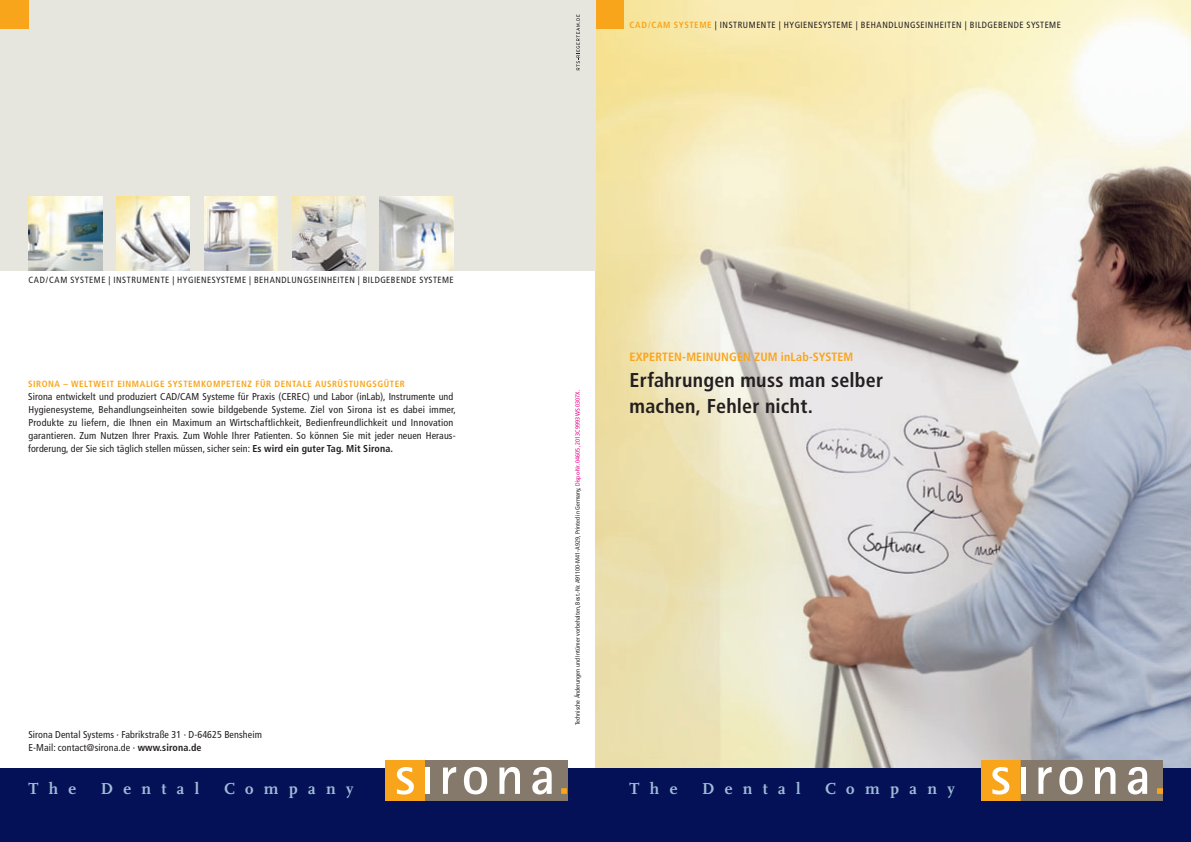
<style>
.page{position:relative;width:1191px;height:842px;background:#fff}
.page>*{position:absolute;margin:0;border:0;box-sizing:border-box;transform-origin:0 0}
.t1{font:700 condensed 20px/26px "Frutiger";letter-spacing:.01em;color:#231f20}
.t2{font:700 16.6px "Scala";letter-spacing:.625em;color:#a1bcd9}
.t3{font:700 condensed 12px "Frutiger";letter-spacing:.01em;color:#f9a51b}
.t4{font:condensed 10px/13px "Frutiger";letter-spacing:.01em;color:#231f20}
.t5{font:condensed 9px "Frutiger";letter-spacing:.05em;color:#231f20}
.t6{font:700 condensed 9px "Frutiger";letter-spacing:.065em;color:#f9a51b}
.t7{font:condensed 6.2px "Frutiger";letter-spacing:.005em;color:#231f20}
.s1{font-weight:700;color:#f9a51b}
.s2{font-weight:700}
.s3{color:#ed028c}
</style>
<div class="page">
<img style="left:595px;top:0;width:596px;height:768px">
<div style="left:595px;top:0;width:29px;height:28px;background:#f9a51b"></div>
<div style="left:595px;top:768px;width:596px;height:74px;background:#041156"></div>
<div style="left:1020px;top:760px;width:142px;height:41px;background:#84796a"></div>
<div style="left:981px;top:760px;width:39px;height:41px;background:#f9a51b"></div>
<svg style="left:992px;top:767px;width:17px;height:27px"></svg>
<svg style="left:1038px;top:767px;width:13px;height:27px"></svg>
<svg style="left:1059px;top:767px;width:23px;height:27px"></svg>
<svg style="left:1095px;top:767px;width:20px;height:27px"></svg>
<svg style="left:1127px;top:767px;width:20px;height:27px"></svg>
<svg style="left:1157px;top:788px;width:5px;height:6px"></svg>
<hr style="left:1020px;top:760px;width:1px;height:41px;background:#937a53">
<div style="left:1020px;top:767px;width:5px;height:27px;background:#fff"></div>
<div style="left:0;top:768px;width:595px;height:74px;background:#041156"></div>
<div style="left:425px;top:760px;width:142px;height:41px;background:#84796a"></div>
<div style="left:386px;top:760px;width:39px;height:41px;background:#f9a51b"></div>
<svg style="left:397px;top:767px;width:17px;height:27px"></svg>
<svg style="left:443px;top:767px;width:13px;height:27px"></svg>
<svg style="left:464px;top:767px;width:23px;height:27px"></svg>
<svg style="left:499px;top:767px;width:21px;height:27px"></svg>
<svg style="left:532px;top:767px;width:19px;height:27px"></svg>
<svg style="left:561px;top:788px;width:6px;height:6px"></svg>
<hr style="left:425px;top:760px;width:1px;height:41px;background:#937a53">
<div style="left:425px;top:767px;width:5px;height:27px;background:#fff"></div>
<div style="left:0;top:0;width:595px;height:270px;background:#e7e6de"></div>
<svg style="left:576px;top:14px;width:4px;height:56px"></svg>
<img style="left:380px;top:197px;width:74px;height:73px">
<img style="left:292px;top:196px;width:74px;height:74px">
<img style="left:204px;top:197px;width:74px;height:73px">
<img style="left:28px;top:196px;width:74px;height:74px">
<img style="left:116px;top:197px;width:74px;height:73px">
<div style="left:0;top:0;width:28px;height:28px;background:#f9a51b"></div>
<p class="t5" style="left:629px;top:22px;width:433px"><span class="s1">CAD/CAM SYSTEME</span> | INSTRUMENTE | HYGIENESYSTEME | BEHANDLUNGSEINHEITEN | BILDGEBENDE SYSTEME</p>
<p class="t5" style="left:28px;top:277px;width:427px">CAD/CAM SYSTEME | INSTRUMENTE | HYGIENESYSTEME | BEHANDLUNGSEINHEITEN | BILDGEBENDE SYSTEME</p>
<p class="t6" style="left:28px;top:381px;width:378px">SIRONA – WELTWEIT EINMALIGE SYSTEMKOMPETENZ FÜR DENTALE AUSRÜSTUNGSGÜTER</p>
<p class="t4" style="left:28px;top:391px;width:429px">Sirona entwickelt und produziert CAD/CAM Systeme für Praxis (CEREC) und Labor (inLab), Instrumente und Hygienesysteme, Behandlungseinheiten sowie bildgebende Systeme. Ziel von Sirona ist es dabei immer, Produkte zu liefern, die Ihnen ein Maximum an Wirtschaftlichkeit, Bedienfreundlichkeit und Innovation garantieren. Zum Nutzen Ihrer Praxis. Zum Wohle Ihrer Patienten. So können Sie mit jeder neuen Heraus&shy;forderung, der Sie sich täglich stellen müssen, sicher sein: <span class="s2">Es wird ein guter Tag. Mit Sirona.</span></p>
<p class="t7" style="left:575px;top:725px;width:337px;rotate:-90deg">Technische Änderungen und Irrtümer vorbehalten, Best.-Nr. A91100-M41-A929, Printed in Germany, <span class="s3">Dispo-Nr. 04605, 2013C9993 WS 0307X.</span></p>
<p class="t4" style="left:28px;top:729px;width:235px">Sirona Dental Systems · Fabrikstraße 31 · D-64625 Bensheim<br>E-Mail: contact@sirona.de · <span class="s2">www.sirona.de</span></p>
<p class="t3" style="left:629px;top:352px;width:225px">EXPERTEN-MEINUNGEN ZUM inLab-SYSTEM</p>
<h1 class="t1" style="left:629px;top:369px;width:255px">Erfahrungen muss man selber machen, Fehler nicht.</h1>
<h2 class="t2" style="left:28px;top:782px;width:49px">The</h2>
<h2 class="t2" style="left:101px;top:782px;width:100px">Dental</h2>
<h2 class="t2" style="left:224px;top:782px;width:131px">Company</h2>
<h2 class="t2" style="left:629px;top:782px;width:49px">The</h2>
<h2 class="t2" style="left:702px;top:782px;width:100px">Dental</h2>
<h2 class="t2" style="left:825px;top:782px;width:131px">Company</h2>
</div>
